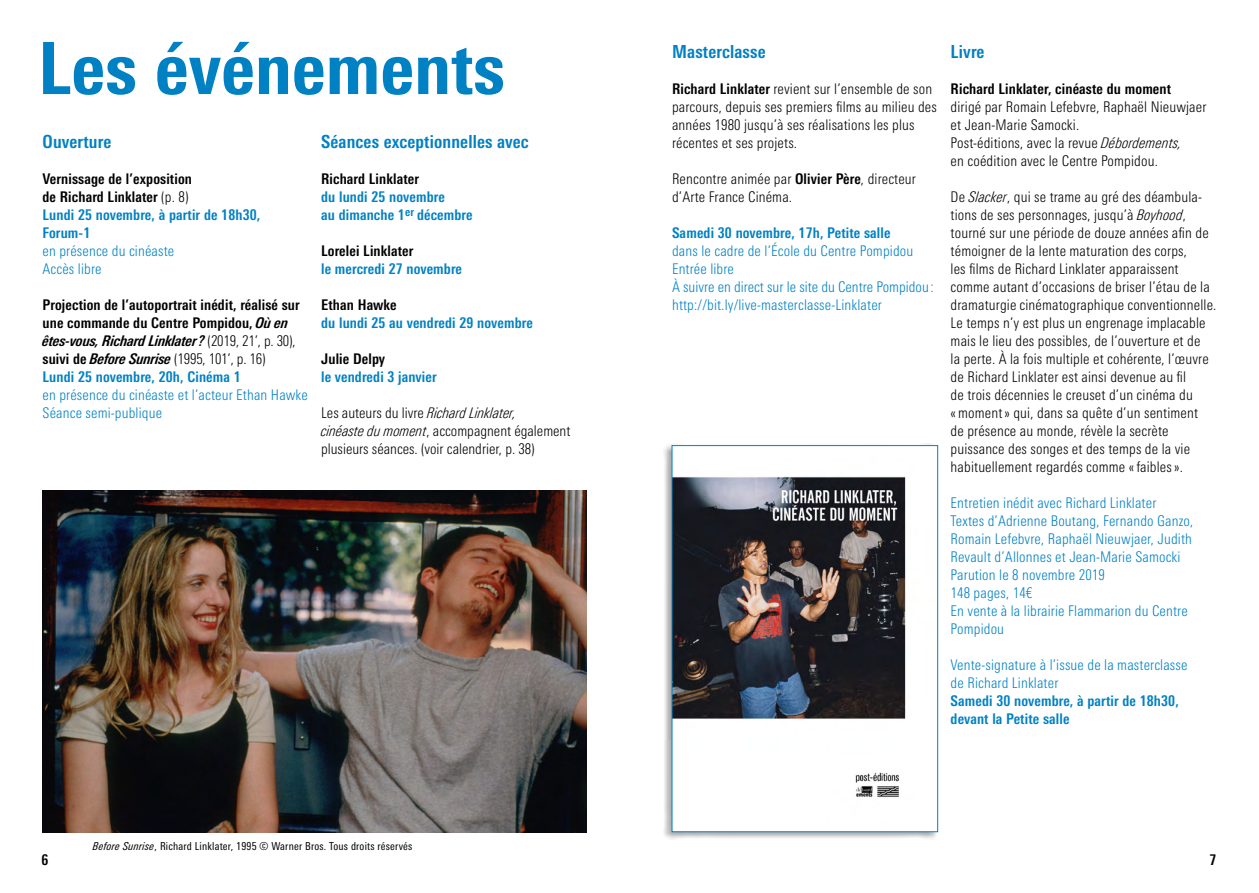
<style>
.page{position:relative;width:1259px;height:893px;background:#fff}
.page>*{position:absolute;margin:0;border:0;box-sizing:border-box;transform-origin:0 0}
.t1{font:800 condensed 72px "Univers Next Pro";color:#0081c3}
.t2{font:700 condensed 18px "Univers Next Pro";letter-spacing:.01em;color:#0081c3}
.t3{font:300 condensed 14.7px/18px "Univers Next Pro";letter-spacing:.01em;color:#000}
.t4{font:300 condensed 14.7px/18px "Univers Next Pro";letter-spacing:.01em;color:#0081c3}
.t5{font:700 condensed 14.7px/18px "Univers Next Pro";letter-spacing:.01em;color:#000}
.t6{font:700 condensed 14.7px/18px "Univers Next Pro";letter-spacing:.01em;color:#0081c3}
.t7{font:condensed 10.95px "Univers Next Pro";letter-spacing:.02em;color:#000}
.s1{font-weight:300}
.s2{color:#0081c3}
.s3{font-style:italic}
.s4{font-weight:700}
</style>
<div class="page">
<img style="left:43px;top:490px;width:544px;height:342px">
<div style="left:663px;top:444px;width:275px;height:396px;background:#000;opacity:.33"></div>
<img style="left:673px;top:447px;width:263px;height:383px">
<div style="left:671px;top:445px;width:267px;height:387px;border:1px solid #0081c3"></div>
<h1 class="t1" style="left:38px;top:25px;width:468px">Les événements</h1>
<p class="t2" style="left:43px;top:131px;width:70px">Ouverture</p>
<p class="t5" style="left:43px;top:170px;width:219px">Vernissage de l’exposition<br>de Richard Linklater <span class="s1">(p. 8)<br></span><span class="s2">Lundi 25 novembre, à partir de 18h30,<br>Forum-1</span></p>
<p class="t4" style="left:43px;top:242px;width:133px">en présence du cinéaste<br>Accès libre</p>
<p class="t5" style="left:43px;top:296px;width:259px">Projection de l’autoportrait inédit, réalisé sur une commande du Centre Pompidou, <span class="s3">Où en êtes-vous, Richard Linklater?</span> <span class="s1">(2019, 21’, p. 30), </span>suivi de <span class="s3">Before Sunrise</span> <span class="s1">(1995, 101’, p. 16)<br></span><span class="s2">Lundi 25 novembre, 20h, Cinéma 1</span></p>
<p class="t4" style="left:43px;top:386px;width:267px">en présence du cinéaste et l’acteur Ethan Hawke<br>Séance semi-publique</p>
<p class="t2" style="left:321px;top:131px;width:209px">Séances exceptionnelles avec</p>
<p class="t5" style="left:321px;top:170px;width:99px">Richard Linklater</p>
<p class="t6" style="left:321px;top:188px;width:153px">du lundi 25 novembre<br>au dimanche 1<sup>er</sup> décembre</p>
<p class="t5" style="left:321px;top:242px;width:94px">Lorelei Linklater</p>
<p class="t6" style="left:321px;top:260px;width:142px">le mercredi 27 novembre</p>
<p class="t5" style="left:321px;top:296px;width:77px">Ethan Hawke</p>
<p class="t6" style="left:321px;top:314px;width:213px">du lundi 25 au vendredi 29 novembre</p>
<p class="t5" style="left:321px;top:350px;width:66px">Julie Delpy</p>
<p class="t6" style="left:321px;top:368px;width:117px">le vendredi 3 janvier</p>
<p class="t3" style="left:321px;top:404px;width:251px">Les auteurs du livre <span class="s3">Richard Linklater,<br>cinéaste du moment</span>, accompagnent également plusieurs séances. (voir calendrier, p. 38)</p>
<p class="t7" style="left:93px;top:840px;width:321px"><span class="s3">Before Sunrise</span>, Richard Linklater, 1995 © Warner Bros. Tous droits réservés</p>
<p class="t2" style="left:672px;top:41px;width:95px">Masterclasse</p>
<p class="t3" style="left:672px;top:80px;width:266px"><span class="s4">Richard Linklater</span> revient sur l’ensemble de son parcours, depuis ses premiers films au milieu des années 1980 jusqu’à ses réalisations les plus récentes et ses projets.</p>
<p class="t3" style="left:672px;top:170px;width:245px">Rencontre animée par <span class="s4">Olivier Père</span>, directeur d’Arte France Cinéma.</p>
<p class="t6" style="left:672px;top:224px;width:220px">Samedi 30 novembre, 17h, Petite salle</p>
<p class="t4" style="left:672px;top:242px;width:263px">dans le cadre de l’École du Centre Pompidou Entrée libre<br>À suivre en direct sur le site du Centre Pompidou : http://bit.ly/live-masterclasse-Linklater</p>
<p class="t2" style="left:950px;top:41px;width:35px">Livre</p>
<p class="t5" style="left:950px;top:80px;width:222px">Richard Linklater, cinéaste du moment</p>
<p class="t3" style="left:950px;top:98px;width:257px">dirigé par Romain Lefebvre, Raphaël Nieuwjaer et Jean-Marie Samocki.<br>Post-éditions, avec la revue <span class="s3">Débordements,<br></span>en coédition avec le Centre Pompidou.</p>
<p class="t3" style="left:950px;top:188px;width:267px">De <span class="s3">Slacker</span>, qui se trame au gré des déambula&shy;tions de ses personnages, jusqu’à <span class="s3">Boyhood</span>, tourné sur une période de douze années afin de témoigner de la lente maturation des corps,<br>les films de Richard Linklater apparaissent comme autant d’occasions de briser l’étau de la dramaturgie cinématographique conventionnelle.<br>Le temps n’y est plus un engrenage implacable mais le lieu des possibles, de l’ouverture et de<br>la perte. À la fois multiple et cohérente, l’œuvre de Richard Linklater est ainsi devenue au fil<br>de trois décennies le creuset d’un cinéma du «moment» qui, dans sa quête d’un sentiment<br>de présence au monde, révèle la secrète puissance des songes et des temps de la vie habituellement regardés comme «faibles».</p>
<p class="t4" style="left:950px;top:494px;width:244px">Entretien inédit avec Richard Linklater Textes d’Adrienne Boutang, Fernando Ganzo, Romain Lefebvre, Raphaël Nieuwjaer, Judith Revault d’Allonnes et Jean-Marie Samocki Parution le 8 novembre 2019<br>148 pages, 14€<br>En vente à la librairie Flammarion du Centre Pompidou</p>
<p class="t4" style="left:950px;top:656px;width:238px">Vente-signature à l’issue de la masterclasse de Richard Linklater</p>
<p class="t6" style="left:950px;top:692px;width:230px">Samedi 30 novembre, à partir de 18h30, devant la Petite salle</p>
<p class="t5" style="left:41px;top:851px;width:8px">6</p>
<p class="t5" style="left:1209px;top:851px;width:8px">7</p>
</div>
